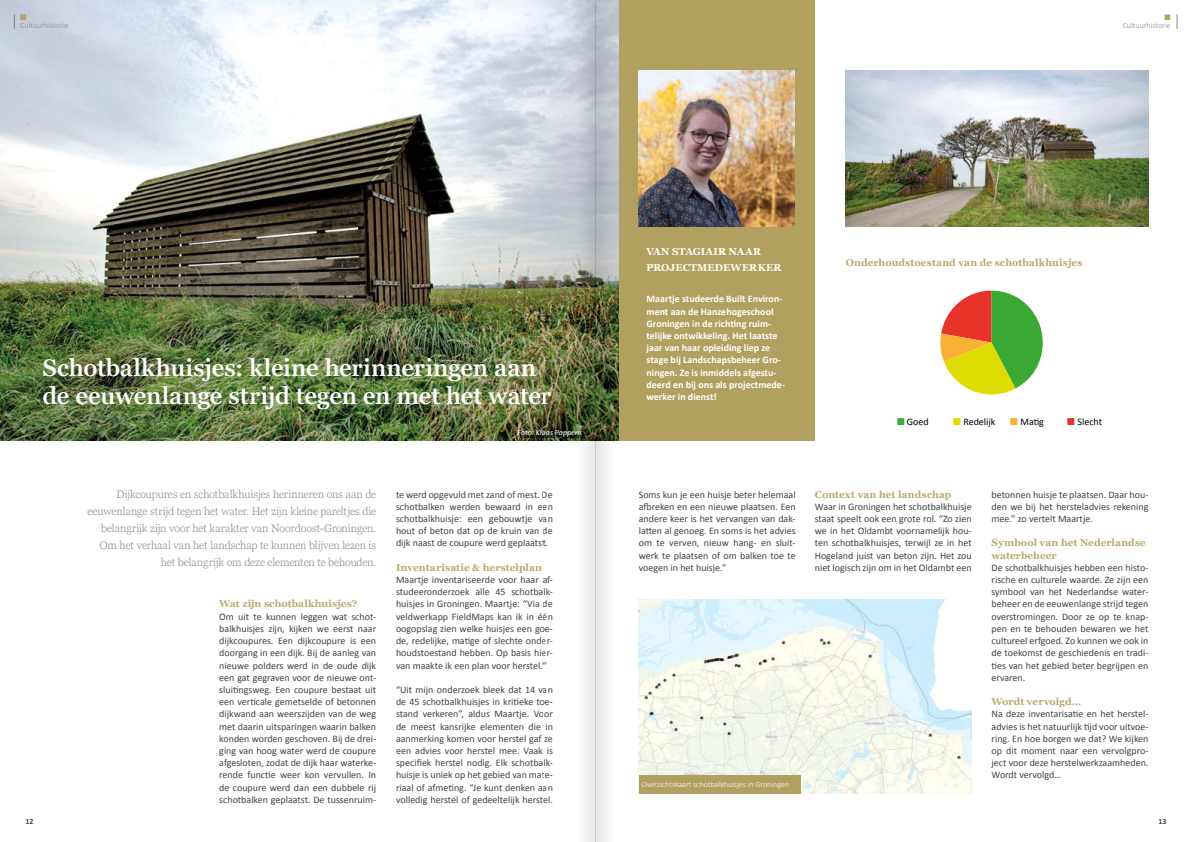
<style>
.page{position:relative;width:1191px;height:842px;background:#fff}
.page>*{position:absolute;margin:0;border:0;box-sizing:border-box;transform-origin:0 0}
.t1{font:600 24px/28.8px "Georgia Pro";letter-spacing:-.015em;color:#fff}
.t2{font:300 11px/17px "Georgia Pro";letter-spacing:-.005em;color:#878787;text-align:right}
.t3{font:10px/12.2px "Calibri";color:#424241;text-align:justify}
.t4{font:700 10px/12.2px "Calibri";color:#fff}
.t5{font:700 10px/12.2px "Georgia Pro";letter-spacing:.005em;color:#bbaa71}
.t6{font:700 10px/16px "Georgia Pro";letter-spacing:.01em;color:#fff}
.t7{font:10px "Calibri";color:#000}
.t8{font:300 8px "Calibri";color:#fff}
.t9{font:300 8px "Calibri";color:#878787}
.t10{font:italic 8px "Calibri";color:#fff}
.t11{font:700 8px "Calibri";color:#424241}
.t12{font:8px "Zapf Dingbats ITC";color:#b2a060}
.s1{color:#3aaa35}
.s2{color:#dedc00}
.s3{color:#f9b234}
.s4{color:#e7332a}
</style>
<div class="page">
<img style="left:0;top:0;width:543px;height:441px">
<div style="left:619px;top:0;width:195px;height:441px;background:#b2a060"></div>
<img style="left:648px;top:71px;width:147px;height:156px">
<img style="left:648px;top:599px;width:323px;height:194px">
<img style="left:846px;top:71px;width:302px;height:156px">
<svg style="left:520px;top:433px;width:23px;height:6px"></svg>
<div style="left:639px;top:775px;width:161px;height:18px;background:#b2a060"></div>
<svg style="left:940px;top:291px;width:102px;height:104px"></svg>
<svg style="left:14px;top:14px;width:1px;height:15px"></svg>
<svg style="left:1176px;top:14px;width:1px;height:15px"></svg>
<img style="left:543px;top:0;width:52px;height:842px">
<svg style="left:595px;top:0;width:53px;height:842px"></svg>
<p class="t12" style="left:20px;top:14px;width:8px">■</p>
<p class="t9" style="left:20px;top:21px;width:50px">Cultuurhistorie</p>
<p class="t12" style="left:1164px;top:14px;width:8px">■</p>
<p class="t9" style="left:1122px;top:21px;width:50px">Cultuurhistorie</p>
<h1 class="t1" style="left:43px;top:354px;width:511px">Schotbalkhuisjes: kleine herinneringen aan de eeuwenlange strijd tegen en met het water</h1>
<p class="t10" style="left:517px;top:427px;width:66px">Foto: Klaas Poppens</p>
<p class="t6" style="left:646px;top:244px;width:136px">VAN STAGIAIR NAAR<br>PROJECTMEDEWERKER</p>
<p class="t4" style="left:646px;top:293px;width:140px">Maartje studeerde Built Environ&shy;ment aan de Hanzehogeschool<br>Groningen in de richting ruim&shy;telijke ontwikkeling. Het laatste jaar van haar opleiding liep ze stage bij Landschapsbeheer Gro&shy;ningen. Ze is inmiddels afgestu&shy;deerd en bij ons als projectmede&shy;werker in dienst!</p>
<p class="t5" style="left:846px;top:257px;width:238px">Onderhoudstoestand van de schotbalkhuisjes</p>
<p class="t7" style="left:897px;top:414px;width:33px"><span class="s1">■</span> Goed</p>
<p class="t7" style="left:953px;top:414px;width:44px"><span class="s2">■</span> Redelijk</p>
<p class="t7" style="left:1010px;top:414px;width:35px"><span class="s3">■</span> Matig</p>
<p class="t7" style="left:1067px;top:414px;width:36px"><span class="s4">■</span> Slecht</p>
<p class="t2" style="left:88px;top:486px;width:290px">Dijkcoupures en schotbalkhuisjes herinneren ons aan de eeuwenlange strijd tegen het water. Het zijn kleine pareltjes die belangrijk zijn voor het karakter van Noordoost-Groningen.<br>Om het verhaal van het landschap te kunnen blijven lezen is het belangrijk om deze elementen te behouden.</p>
<p class="t5" style="left:814px;top:488px;width:138px">Context van het landschap</p>
<p class="t3" style="left:396px;top:488px;width:158px">te werd opgevuld met zand of mest. De schotbalken werden bewaard in een schotbalkhuisje: een gebouwtje van hout of beton dat op de kruin van de dijk naast de coupure werd geplaatst.</p>
<p class="t5" style="left:396px;top:562px;width:148px">Inventarisatie &amp; herstelplan</p>
<p class="t3" style="left:396px;top:573px;width:158px">Maartje inventariseerde voor haar af&shy;studeeronderzoek alle 45 schotbalk&shy;huisjes in Groningen. Maartje: “Via de veldwerkapp FieldMaps kan ik in één oogopslag zien welke huisjes een goe&shy;de, redelijke, matige of slechte onder&shy;houdstoestand hebben. Op basis hier&shy;van maakte ik een plan voor herstel.”</p>
<p class="t3" style="left:396px;top:683px;width:158px">“Uit mijn onderzoek bleek dat 14 van de 45 schotbalkhuisjes in kritieke toe&shy;stand verkeren”, aldus Maartje. Voor de meest kansrijke elementen die in aanmerking komen voor herstel gaf ze een advies voor herstel mee. Vaak is specifiek herstel nodig. Elk schotbalk&shy;huisje is uniek op het gebied van mate&shy;riaal of afmeting. “Je kunt denken aan volledig herstel of gedeeltelijk herstel.</p>
<p class="t3" style="left:639px;top:488px;width:158px">Soms kun je een huisje beter helemaal afbreken en een nieuwe plaatsen. Een andere keer is het vervangen van dak&shy;latten al genoeg. En soms is het advies om te verven, nieuw hang- en sluit&shy;werk te plaatsen of om balken toe te voegen in het huisje.”</p>
<p class="t3" style="left:814px;top:500px;width:158px">Waar in Groningen het schotbalkhuisje staat speelt ook een grote rol. “Zo zien we in het Oldambt voornamelijk hou&shy;ten schotbalkhuisjes, terwijl ze in het Hogeland juist van beton zijn. Het zou niet logisch zijn om in het Oldambt een</p>
<p class="t5" style="left:219px;top:598px;width:139px">Wat zijn schotbalkhuisjes?</p>
<p class="t3" style="left:219px;top:610px;width:158px">Om uit te kunnen leggen wat schot&shy;balkhuisjes zijn, kijken we eerst naar dijkcoupures. Een dijkcoupure is een doorgang in een dijk. Bij de aanleg van nieuwe polders werd in de oude dijk een gat gegraven voor de nieuwe ont&shy;sluitingsweg. Een coupure bestaat uit een verticale gemetselde of betonnen dijkwand aan weerszijden van de weg met daarin uitsparingen waarin balken konden worden geschoven. Bij de drei&shy;ging van hoog water werd de coupure afgesloten, zodat de dijk haar waterke&shy;rende functie weer kon vervullen. In de coupure werd dan een dubbele rij schotbalken geplaatst. De tussenruim-</p>
<p class="t8" style="left:641px;top:780px;width:149px">Overzichtskaart schotbalkhuisjes in Groningen</p>
<p class="t3" style="left:991px;top:488px;width:158px">betonnen huisje te plaatsen. Daar hou&shy;den we bij het hersteladvies rekening mee.” zo vertelt Maartje.</p>
<p class="t5" style="left:991px;top:537px;width:156px">Symbool van het Nederlandse waterbeheer</p>
<p class="t3" style="left:991px;top:561px;width:158px">De schotbalkhuisjes hebben een histo&shy;rische en culturele waarde. Ze zijn een symbool van het Nederlandse water&shy;beheer en de eeuwenlange strijd tegen overstromingen. Door ze op te knap&shy;pen en te behouden bewaren we het cultureel erfgoed. Zo kunnen we ook in de toekomst de geschiedenis en tradi&shy;ties van het gebied beter begrijpen en ervaren.</p>
<p class="t5" style="left:991px;top:696px;width:91px">Wordt vervolgd…</p>
<p class="t3" style="left:991px;top:708px;width:158px">Na deze inventarisatie en het herstel&shy;advies is het natuurlijk tijd voor uitvoe&shy;ring. En hoe borgen we dat? We kijken op dit moment naar een vervolgpro&shy;ject voor deze herstelwerkzaamheden.<br>Wordt vervolgd…</p>
<p class="t11" style="left:25px;top:816px;width:10px">12</p>
<p class="t11" style="left:1158px;top:815px;width:10px">13</p>
</div>
